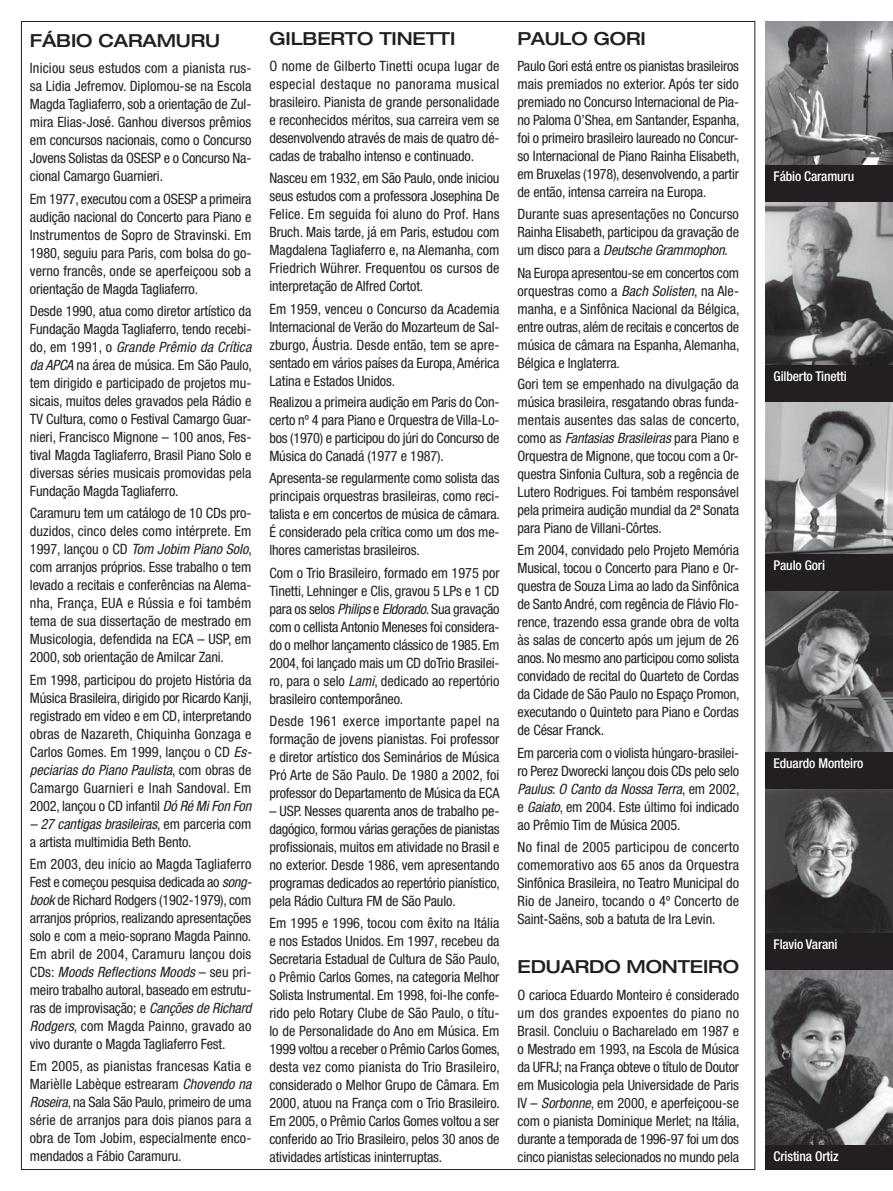
<style>
.page{position:relative;width:893px;height:1191px;background:#fff}
.page>*{position:absolute;margin:0;border:0;box-sizing:border-box;transform-origin:0 0}
.t1{font:500 expanded 18px "Helvetica Neue";letter-spacing:-.01em;color:#231f20}
.t2{font:condensed 14.25px/18px "Helvetica Neue";letter-spacing:-.01em;color:#231f20;text-align:justify}
.t3{font:500 condensed 13.5px "Helvetica Neue";letter-spacing:-.01em;color:#fff}
.s1{font-style:italic}
</style>
<div class="page">
<div style="left:766px;top:21px;width:127px;height:1148px;background:#231f20"></div>
<img style="left:766px;top:21px;width:127px;height:143px">
<img style="left:766px;top:203px;width:127px;height:161px">
<img style="left:766px;top:402px;width:127px;height:151px">
<img style="left:766px;top:591px;width:127px;height:160px">
<img style="left:766px;top:789px;width:127px;height:143px">
<img style="left:766px;top:970px;width:127px;height:174px">
<p class="t1" style="left:30px;top:34px;width:192px">FÁBIO CARAMURU</p>
<p class="t2" style="left:30px;top:61px;width:223px">Iniciou seus estudos com a pianista rus&shy;sa Lidia Jefremov. Diplomou-se na Escola Magda Tagliaferro, sob a orientação de Zul&shy;mira Elias-José. Ganhou diversos prêmios em concursos nacionais, como o Concurso Jovens Solistas da OSESP e o Concurso Na&shy;cional Camargo Guarnieri.</p>
<p class="t2" style="left:30px;top:191px;width:223px">Em 1977, executou com a OSESP a primeira audição nacional do Concerto para Piano e Instrumentos de Sopro de Stravinski. Em 1980, seguiu para Paris, com bolsa do go&shy;verno francês, onde se aperfeiçoou sob a orientação de Magda Tagliaferro.</p>
<p class="t2" style="left:30px;top:303px;width:224px">Desde 1990, atua como diretor artístico da Fundação Magda Tagliaferro, tendo recebi&shy;do, em 1991, o <span class="s1">Grande Prêmio da Crítica da APCA</span> na área de música. Em São Paulo, tem dirigido e participado de projetos mu&shy;sicais, muitos deles gravados pela Rádio e TV Cultura, como o Festival Camargo Guar&shy;nieri, Francisco Mignone – 100 anos, Fes&shy;tival Magda Tagliaferro, Brasil Piano Solo e diversas séries musicais promovidas pela Fundação Magda Tagliaferro.</p>
<p class="t2" style="left:30px;top:505px;width:223px">Caramuru tem um catálogo de 10 CDs pro&shy;duzidos, cinco deles como intérprete. Em 1997, lançou o CD <span class="s1">Tom Jobim Piano Solo</span>, com arranjos próprios. Esse trabalho o tem levado a recitais e conferências na Alema&shy;nha, França, EUA e Rússia e foi também tema de sua dissertação de mestrado em Musicologia, defendida na ECA – USP, em 2000, sob orientação de Amilcar Zani.</p>
<p class="t2" style="left:30px;top:672px;width:224px">Em 1998, participou do projeto História da Música Brasileira, dirigido por Ricardo Kanji, registrado em vídeo e em CD, interpretando obras de Nazareth, Chiquinha Gonzaga e Carlos Gomes. Em 1999, lançou o CD <span class="s1">Es&shy;peciarias do Piano Paulista</span>, com obras de Camargo Guarnieri e Inah Sandoval. Em 2002, lançou o CD infantil <span class="s1">Dó Ré Mi Fon Fon</span></p>
<p class="t2" style="left:30px;top:816px;width:223px"><span class="s1">– 27 cantigas brasileiras</span>, em parceria com a artista multimidia Beth Bento.</p>
<p class="t2" style="left:30px;top:856px;width:223px">Em 2003, deu início ao Magda Tagliaferro Fest e começou pesquisa dedicada ao <span class="s1">song&shy;book</span> de Richard Rodgers (1902-1979), com arranjos próprios, realizando apresentações solo e com a meio-soprano Magda Painno.<br>Em abril de 2004, Caramuru lançou dois CDs: <span class="s1">Moods Reflections Moods</span> – seu pri&shy;meiro trabalho autoral, baseado em estrutu&shy;ras de improvisação; e <span class="s1">Canções de Richard Rodgers</span>, com Magda Painno, gravado ao vivo durante o Magda Tagliaferro Fest.</p>
<p class="t2" style="left:30px;top:1058px;width:223px">Em 2005, as pianistas francesas Katia e Marièlle Labèque estrearam <span class="s1">Chovendo na Roseira</span>, na Sala São Paulo, primeiro de uma série de arranjos para dois pianos para a obra de Tom Jobim, especialmente enco&shy;mendados a Fábio Caramuru.</p>
<p class="t1" style="left:269px;top:31px;width:187px">GILBERTO TINETTI</p>
<p class="t2" style="left:269px;top:58px;width:232px">O nome de Gilberto Tinetti ocupa lugar de especial destaque no panorama musical brasileiro. Pianista de grande personalidade e reconhecidos méritos, sua carreira vem se desenvolvendo através de mais de quatro dé&shy;cadas de trabalho intenso e continuado.</p>
<p class="t2" style="left:269px;top:170px;width:232px">Nasceu em 1932, em São Paulo, onde iniciou seus estudos com a professora Josephina De Felice. Em seguida foi aluno do Prof. Hans Bruch. Mais tarde, já em Paris, estudou com Magdalena Tagliaferro e, na Alemanha, com Friedrich Wührer. Frequentou os cursos de interpretação de Alfred Cortot.</p>
<p class="t2" style="left:269px;top:301px;width:232px">Em 1959, venceu o Concurso da Academia Internacional de Verão do Mozarteum de Sal&shy;zburgo, Áustria. Desde então, tem se apre&shy;sentado em vários países da Europa, América Latina e Estados Unidos.</p>
<p class="t2" style="left:269px;top:394px;width:232px">Realizou a primeira audição em Paris do Con&shy;certo nº 4 para Piano e Orquestra de Villa-Lo&shy;bos (1970) e participou do júri do Concurso de Música do Canadá (1977 e 1987).</p>
<p class="t2" style="left:269px;top:470px;width:232px">Apresenta-se regularmente como solista das principais orquestras brasileiras, como reci&shy;talista e em concertos de música de câmara.<br>É considerado pela crítica como um dos me&shy;lhores cameristas brasileiros.</p>
<p class="t2" style="left:269px;top:565px;width:232px">Com o Trio Brasileiro, formado em 1975 por Tinetti, Lehninger e Clis, gravou 5 LPs e 1 CD para os selos <span class="s1">Philips</span> e <span class="s1">Eldorado</span>. Sua gravação com o cellista Antonio Meneses foi considera&shy;do o melhor lançamento clássico de 1985. Em 2004, foi lançado mais um CD doTrio Brasilei&shy;ro, para o selo <span class="s1">Lami</span>, dedicado ao repertório brasileiro contemporâneo.</p>
<p class="t2" style="left:269px;top:713px;width:232px">Desde 1961 exerce importante papel na formação de jovens pianistas. Foi professor e diretor artístico dos Seminários de Música Pró Arte de São Paulo. De 1980 a 2002, foi professor do Departamento de Música da ECA</p>
<p class="t2" style="left:269px;top:803px;width:232px">– USP. Nesses quarenta anos de trabalho pe&shy;dagógico, formou várias gerações de pianistas profissionais, muitos em atividade no Brasil e no exterior. Desde 1986, vem apresentando programas dedicados ao repertório pianístico, pela Rádio Cultura FM de São Paulo.</p>
<p class="t2" style="left:269px;top:915px;width:232px">Em 1995 e 1996, tocou com êxito na Itália e nos Estados Unidos. Em 1997, recebeu da Secretaria Estadual de Cultura de São Paulo, o Prêmio Carlos Gomes, na categoria Melhor Solista Instrumental. Em 1998, foi-lhe confe&shy;rido pelo Rotary Clube de São Paulo, o títu&shy;lo de Personalidade do Ano em Música. Em 1999 voltou a receber o Prêmio Carlos Gomes, desta vez como pianista do Trio Brasileiro, considerado o Melhor Grupo de Câmara. Em 2000, atuou na França com o Trio Brasileiro.<br>Em 2005, o Prêmio Carlos Gomes voltou a ser conferido ao Trio Brasileiro, pelos 30 anos de atividades artísticas ininterruptas.</p>
<p class="t1" style="left:517px;top:31px;width:130px">PAULO GORI</p>
<p class="t2" style="left:517px;top:58px;width:224px">Paulo Gori está entre os pianistas brasileiros mais premiados no exterior. Após ter sido premiado no Concurso Internacional de Pia&shy;no Paloma O’Shea, em Santander, Espanha, foi o primeiro brasileiro laureado no Concur&shy;so Internacional de Piano Rainha Elisabeth, em Bruxelas (1978), desenvolvendo, a partir de então, intensa carreira na Europa.</p>
<p class="t2" style="left:517px;top:206px;width:223px">Durante suas apresentações no Concurso Rainha Elisabeth, participou da gravação de um disco para a <span class="s1">Deutsche Grammophon</span>.</p>
<p class="t2" style="left:517px;top:265px;width:223px">Na Europa apresentou-se em concertos com orquestras como a <span class="s1">Bach Solisten</span>, na Ale&shy;manha, e a Sinfônica Nacional da Bélgica, entre outras, além de recitais e concertos de música de câmara na Espanha, Alemanha, Bélgica e Inglaterra.</p>
<p class="t2" style="left:517px;top:376px;width:224px">Gori tem se empenhado na divulgação da música brasileira, resgatando obras funda&shy;mentais ausentes das salas de concerto, como as <span class="s1">Fantasias Brasileiras</span> para Piano e Orquestra de Mignone, que tocou com a Or&shy;questra Sinfonia Cultura, sob a regência de Lutero Rodrigues. Foi também responsável pela primeira audição mundial da 2ª Sonata para Piano de Villani-Côrtes.</p>
<p class="t2" style="left:517px;top:542px;width:223px">Em 2004, convidado pelo Projeto Memória Musical, tocou o Concerto para Piano e Or&shy;questra de Souza Lima ao lado da Sinfônica de Santo André, com regência de Flávio Flo&shy;rence, trazendo essa grande obra de volta às salas de concerto após um jejum de 26 anos. No mesmo ano participou como solista convidado de recital do Quarteto de Cordas da Cidade de São Paulo no Espaço Promon, executando o Quinteto para Piano e Cordas de César Franck.</p>
<p class="t2" style="left:517px;top:745px;width:223px">Em parceria com o violista húngaro-brasilei&shy;ro Perez Dworecki lançou dois CDs pelo selo <span class="s1">Paulus</span>: <span class="s1">O Canto da Nossa Terra</span>, em 2002, e <span class="s1">Gaiato</span>, em 2004. Este último foi indicado ao Prêmio Tim de Música 2005.</p>
<p class="t2" style="left:517px;top:839px;width:223px">No final de 2005 participou de concerto comemorativo aos 65 anos da Orquestra Sinfônica Brasileira, no Teatro Municipal do Rio de Janeiro, tocando o 4º Concerto de Saint-Saëns, sob a batuta de Ira Levin.</p>
<p class="t1" style="left:517px;top:960px;width:223px">EDUARDO MONTEIRO</p>
<p class="t2" style="left:517px;top:987px;width:223px">O carioca Eduardo Monteiro é considerado um dos grandes expoentes do piano no Brasil. Concluiu o Bacharelado em 1987 e o Mestrado em 1993, na Escola de Música da UFRJ; na França obteve o título de Doutor em Musicologia pela Universidade de Paris IV – <span class="s1">Sorbonne</span>, em 2000, e aperfeiçoou-se com o pianista Dominique Merlet; na Itália, durante a temporada de 1996-97 foi um dos cinco pianistas selecionados no mundo pela</p>
<p class="t3" style="left:774px;top:172px;width:82px">Fábio Caramuru</p>
<p class="t3" style="left:774px;top:372px;width:75px">Gilberto Tinetti</p>
<p class="t3" style="left:774px;top:560px;width:53px">Paulo Gori</p>
<p class="t3" style="left:774px;top:758px;width:91px">Eduardo Monteiro</p>
<p class="t3" style="left:774px;top:939px;width:65px">Flavio Varani</p>
<p class="t3" style="left:774px;top:1151px;width:66px">Cristina Ortiz</p>
</div>
